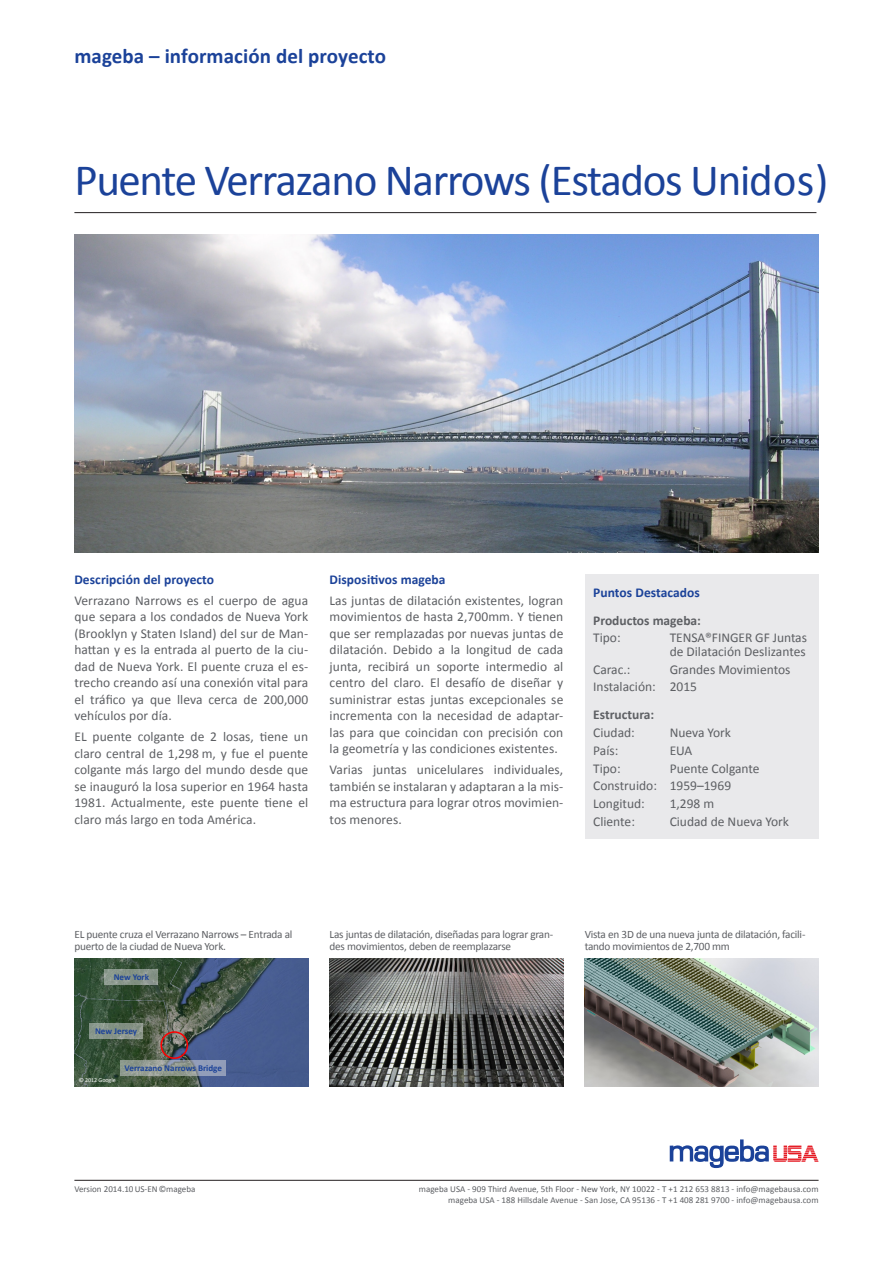
<style>
.page{position:relative;width:893px;height:1263px;background:#fff}
.page>*{position:absolute;margin:0;border:0;box-sizing:border-box;transform-origin:0 0}
.Header_top_Frontp{font:45px "Calibri";letter-spacing:-.03em;color:#1b4299}
.t1{font:700 21px "Calibri";letter-spacing:.005em;color:#1b4299}
.Fliesstext{font:13.5px/16.5px "Calibri";letter-spacing:.005em;color:#5d5f63;text-align:justify}
.Aufzählung_Highlight{font:13.5px/13.5px "Calibri";color:#5d5f63}
.Title_Inhalt{font:700 13.5px "Calibri";letter-spacing:.005em;color:#1b4299}
.Highlight-Box_Aufzäh{font:700 13.5px "Calibri";color:#5d5f63}
.Bildbeschreibung{font:11.25px/12px "Calibri";letter-spacing:-.02em;color:#5d5f63}
.t2{font:9px "Calibri";color:#5d5f63}
.t3{font:700 9px "Calibri";color:#1b4299}
.t4{font:6px "Calibri";color:#fff}
</style>
<div class="page">
<img style="left:585px;top:959px;width:234px;height:127px">
<img style="left:330px;top:959px;width:233px;height:127px">
<img style="left:74px;top:234px;width:745px;height:319px">
<img style="left:74px;top:959px;width:234px;height:127px">
<hr style="left:74px;top:212px;width:742px;height:1px;background:#231f20">
<svg style="left:105px;top:969px;width:53px;height:15px"></svg>
<svg style="left:89px;top:1023px;width:54px;height:15px"></svg>
<svg style="left:120px;top:1060px;width:106px;height:15px;background:#919b9d"></svg>
<div style="left:161px;top:1031px;width:27px;height:28px;border:2px solid #f00;border-radius:50%"></div>
<div style="left:585px;top:574px;width:234px;height:264px;background:#e9e9eb"></div>
<svg style="left:670px;top:1139px;width:149px;height:29px"></svg>
<hr style="left:74px;top:1180px;width:745px;height:1px;background:#231f20">
<p class="t1" style="left:74px;top:41px;width:313px">mageba – información del proyecto</p>
<p class="Header_top_Frontp" style="left:74px;top:149px;width:755px">Puente Verrazano Narrows (Estados Unidos)</p>
<p class="Title_Inhalt" style="left:74px;top:570px;width:141px">Descripción del proyecto</p>
<p class="Fliesstext" style="left:74px;top:592px;width:235px">Verrazano Narrows es el cuerpo de agua que separa a los condados de Nueva York (Brooklyn y Staten Island) del sur de Man&shy;hattan y es la entrada al puerto de la ciu&shy;dad de Nueva York. El puente cruza el es&shy;trecho creando así una conexión vital para el tráfico ya que lleva cerca de 200,000 vehículos por día.</p>
<p class="Fliesstext" style="left:74px;top:728px;width:235px">EL puente colgante de 2 losas, tiene un claro central de 1,298 m, y fue el puente colgante más largo del mundo desde que se inauguró la losa superior en 1964 hasta 1981. Actualmente, este puente tiene el claro más largo en toda América.</p>
<p class="Title_Inhalt" style="left:330px;top:570px;width:118px">Dispositivos mageba</p>
<p class="Fliesstext" style="left:330px;top:592px;width:235px">Las juntas de dilatación existentes, logran movimientos de hasta 2,700mm. Y tienen que ser remplazadas por nuevas juntas de dilatación. Debido a la longitud de cada junta, recibirá un soporte intermedio al centro del claro. El desafío de diseñar y suministrar estas juntas excepcionales se incrementa con la necesidad de adaptar&shy;las para que coincidan con precisión con la geometría y las condiciones existentes.</p>
<p class="Fliesstext" style="left:330px;top:761px;width:235px">Varias juntas unicelulares individuales, también se instalaran y adaptaran a la mis&shy;ma estructura para lograr otros movimien&shy;tos menores.</p>
<p class="Title_Inhalt" style="left:593px;top:583px;width:108px">Puntos Destacados</p>
<p class="Highlight-Box_Aufzäh" style="left:593px;top:611px;width:109px">Productos mageba:</p>
<p class="Aufzählung_Highlight" style="left:593px;top:631px;width:29px">Tipo:</p>
<p class="Aufzählung_Highlight" style="left:670px;top:631px;width:139px">TENSA®FINGER GF Juntas de Dilatación Deslizantes</p>
<p class="Aufzählung_Highlight" style="left:593px;top:662px;width:39px">Carac.:</p>
<p class="Aufzählung_Highlight" style="left:670px;top:662px;width:122px">Grandes Movimientos</p>
<p class="Aufzählung_Highlight" style="left:593px;top:680px;width:105px">Instalación: 2015</p>
<p class="Highlight-Box_Aufzäh" style="left:593px;top:705px;width:63px">Estructura:</p>
<p class="Aufzählung_Highlight" style="left:593px;top:725px;width:43px">Ciudad:</p>
<p class="Aufzählung_Highlight" style="left:670px;top:725px;width:63px">Nueva York</p>
<p class="Aufzählung_Highlight" style="left:593px;top:743px;width:27px">País:</p>
<p class="Aufzählung_Highlight" style="left:670px;top:743px;width:24px">EUA</p>
<p class="Aufzählung_Highlight" style="left:593px;top:761px;width:29px">Tipo:</p>
<p class="Aufzählung_Highlight" style="left:670px;top:761px;width:91px">Puente Colgante</p>
<p class="Aufzählung_Highlight" style="left:593px;top:779px;width:139px">Construido: 1959–1969</p>
<p class="Aufzählung_Highlight" style="left:593px;top:796px;width:53px">Longitud:</p>
<p class="Aufzählung_Highlight" style="left:670px;top:796px;width:46px">1,298 m</p>
<p class="Aufzählung_Highlight" style="left:593px;top:814px;width:43px">Cliente:</p>
<p class="Aufzählung_Highlight" style="left:670px;top:814px;width:121px">Ciudad de Nueva York</p>
<p class="Bildbeschreibung" style="left:74px;top:928px;width:220px">EL puente cruza el Verrazano Narrows – Entrada al puerto de la ciudad de Nueva York.</p>
<p class="Bildbeschreibung" style="left:330px;top:928px;width:225px">Las juntas de dilatación, diseñadas para lograr gran&shy;des movimientos, deben de reemplazarse</p>
<p class="Bildbeschreibung" style="left:585px;top:928px;width:222px">Vista en 3D de una nueva junta de dilatación, facili&shy;tando movimientos de 2,700 mm</p>
<p class="t3" style="left:114px;top:970px;width:37px">New York</p>
<p class="t3" style="left:95px;top:1025px;width:44px">New Jersey</p>
<p class="t3" style="left:125px;top:1062px;width:99px">Verrazano Narrows Bridge</p>
<p class="t4" style="left:79px;top:1076px;width:39px">© 2012 Google</p>
<p class="t2" style="left:74px;top:1182px;width:123px">Version 2014.10 US-EN ©mageba</p>
<p class="t2" style="left:419px;top:1182px;width:401px">mageba USA - 909 Third Avenue, 5th Floor - New York, NY 10022 - T +1 212 653 8813 - info@magebausa.com</p>
<p class="t2" style="left:448px;top:1194px;width:372px">mageba USA - 188 Hillsdale Avenue - San Jose, CA 95136 - T +1 408 281 9700 - info@magebausa.com</p>
</div>
